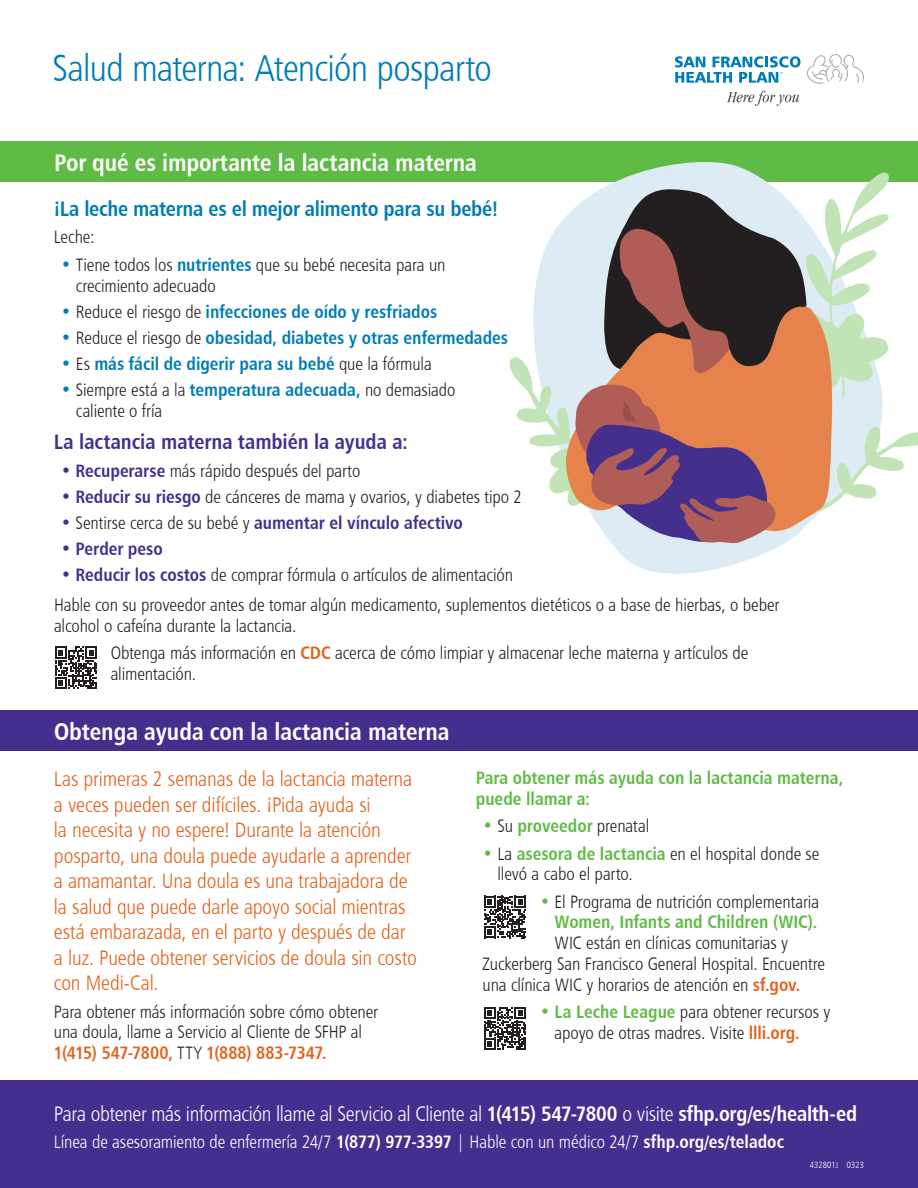
<style>
.page{position:relative;width:918px;height:1188px;background:#fff}
.page>*{position:absolute;margin:0;border:0;box-sizing:border-box;transform-origin:0 0}
.t1{font:37.5px "Humanist 777 BT Light Condensed B";letter-spacing:-.02em;color:#007db5}
.Bar_head_16pt{font:24px "Humanist 777 BT Bold Condensed B";color:#fff}
.t2{font:21px/25.5px "Humanist 777 BT Light Condensed B";letter-spacing:-.005em;color:#e1631e}
.t3{font:21px "Humanist 777 BT Light Condensed B";letter-spacing:-.015em;color:#fff}
.t4{font:21px "Humanist 777 BT Bold Condensed B";letter-spacing:-.01em;color:#007db5}
.t5{font:21px "Humanist 777 BT Bold Condensed B";color:#442f8f}
.bullet{font:18px/20.7px "Humanist 777 BT Light Condensed B";letter-spacing:-.005em;color:#231f20}
.bullet-2{font:18px "Humanist 777 BT Bold Condensed B";color:#007db5}
.t6{font:18px "Humanist 777 BT Light Condensed B";letter-spacing:-.005em;color:#fff}
.bullet-3{font:18px/20.7px "Humanist 777 BT Bold Condensed B";color:#60bb46}
.bullet-4{font:18px "Humanist 777 BT Bold Condensed B";color:#442f8f}
.t7{font:9px "Humanist 777 BT Light Condensed B";color:#fff}
.s1{font-family:"Humanist 777 BT Bold Condensed B";color:#007db5}
.s2{font-family:"Humanist 777 BT Light Condensed B";color:#231f20}
.s3{font-family:"Humanist 777 BT Bold Condensed B";color:#442f8f}
.s4{font-family:"Humanist 777 BT Bold Condensed B";color:#e1631e}
.s5{font-family:"Humanist 777 BT Bold Condensed B";color:#60bb46}
.s6{font-family:"Humanist 777 BT Bold Condensed B"}
</style>
<div class="page">
<div style="left:0;top:1080px;width:918px;height:108px;background:#442f8f"></div>
<svg style="left:675px;top:56px;width:125px;height:27px"></svg>
<svg style="left:727px;top:91px;width:72px;height:15px"></svg>
<svg style="left:807px;top:54px;width:57px;height:30px"></svg>
<div style="left:0;top:142px;width:918px;height:40px;background:#60bb46"></div>
<svg style="left:55px;top:647px;width:42px;height:42px"></svg>
<div style="left:0;top:711px;width:918px;height:40px;background:#442f8f"></div>
<svg style="left:484px;top:896px;width:42px;height:42px"></svg>
<svg style="left:484px;top:1007px;width:42px;height:43px"></svg>
<svg style="left:613px;top:162px;width:168px;height:412px;fill:#ddebf4"></svg>
<svg style="left:509px;top:172px;width:409px;height:373px"></svg>
<p class="t1" style="left:52px;top:45px;width:441px">Salud materna: Atención posparto</p>
<p class="Bar_head_16pt" style="left:54px;top:148px;width:425px">Por qué es importante la lactancia materna</p>
<p class="t4" style="left:54px;top:195px;width:446px">¡La leche materna es el mejor alimento para su bebé!</p>
<p class="bullet" style="left:54px;top:227px;width:42px">Leche:</p>
<p class="bullet" style="left:76px;top:254px;width:371px;text-indent:-15px"><span class="s1">•</span> Tiene todos los <span class="s1">nutrientes</span> que su bebé necesita para un crecimiento adecuado</p>
<p class="bullet-2" style="left:61px;top:300px;width:378px">• <span class="s2">Reduce el riesgo de</span> infecciones de oído y resfriados</p>
<p class="bullet-2" style="left:61px;top:326px;width:449px">• <span class="s2">Reduce el riesgo de</span> obesidad, diabetes y otras enfermedades</p>
<p class="bullet-2" style="left:61px;top:352px;width:373px">• <span class="s2">Es</span> más fácil de digerir para su bebé <span class="s2">que la fórmula</span></p>
<p class="bullet" style="left:76px;top:379px;width:381px;text-indent:-15px"><span class="s1">•</span> Siempre está a la <span class="s1">temperatura adecuada,</span> no demasiado caliente o fría</p>
<p class="t5" style="left:54px;top:429px;width:356px">La lactancia materna también la ayuda a:</p>
<p class="bullet" style="left:61px;top:460px;width:301px"><span class="s3">• Recuperarse</span> más rápido después del parto</p>
<p class="bullet" style="left:61px;top:486px;width:463px"><span class="s3">• Reducir su riesgo</span> de cánceres de mama y ovarios, y diabetes tipo 2</p>
<p class="bullet-4" style="left:61px;top:511px;width:404px">• <span class="s2">Sentirse cerca de su bebé y</span> aumentar el vínculo afectivo</p>
<p class="bullet-4" style="left:61px;top:537px;width:104px">• Perder peso</p>
<p class="bullet" style="left:61px;top:564px;width:454px"><span class="s3">• Reducir los costos</span> de comprar fórmula o artículos de alimentación</p>
<p class="bullet" style="left:54px;top:594px;width:727px">Hable con su proveedor antes de tomar algún medicamento, suplementos dietéticos o a base de hierbas, o beber alcohol o cafeína durante la lactancia.</p>
<p class="bullet" style="left:111px;top:643px;width:639px">Obtenga más información en <span class="s4">CDC</span> acerca de cómo limpiar y almacenar leche materna y artículos de alimentación.</p>
<p class="Bar_head_16pt" style="left:54px;top:717px;width:397px">Obtenga ayuda con la lactancia materna</p>
<p class="t2" style="left:54px;top:766px;width:364px">Las primeras 2 semanas de la lactancia materna a veces pueden ser difíciles. ¡Pida ayuda si<br>la necesita y no espere! Durante la atención posparto, una doula puede ayudarle a aprender a amamantar. Una doula es una trabajadora de la salud que puede darle apoyo social mientras está embarazada, en el parto y después de dar a luz. Puede obtener servicios de doula sin costo con Medi-Cal.</p>
<p class="bullet" style="left:54px;top:1001px;width:326px">Para obtener más información sobre cómo obtener una doula, llame a Servicio al Cliente de SFHP al<br><span class="s4">1(415) 547-7800,</span> TTY <span class="s4">1(888) 883-7347.</span></p>
<p class="bullet-3" style="left:476px;top:767px;width:369px">Para obtener más ayuda con la lactancia materna, puede llamar a:</p>
<p class="bullet-3" style="left:483px;top:815px;width:168px">• <span class="s2">Su</span> proveedor <span class="s2">prenatal</span></p>
<p class="bullet" style="left:497px;top:843px;width:324px;text-indent:-15px"><span class="s5">•</span> La <span class="s5">asesora de lactancia</span> en el hospital donde se llevó a cabo el parto.</p>
<p class="bullet" style="left:555px;top:891px;width:266px;text-align:justify;text-indent:-15px"><span class="s5">•</span> El Programa de nutrición complementaria <span class="s5">Women, Infants and Children (WIC).<br></span>WIC están en clínicas comunitarias y</p>
<p class="bullet" style="left:483px;top:953px;width:344px">Zuckerberg San Francisco General Hospital. Encuentre una clínica WIC y horarios de atención en <span class="s4">sf.gov.</span></p>
<p class="bullet" style="left:555px;top:1001px;width:277px;text-indent:-15px"><span class="s5">• La Leche League</span> para obtener recursos y apoyo de otras madres. Visite <span class="s4">llli.org.</span></p>
<p class="t3" style="left:54px;top:1100px;width:805px">Para obtener más información llame al Servicio al Cliente al <span class="s6">1(415) 547-7800</span> o visite <span class="s6">sfhp.org/es/health-ed</span></p>
<p class="t6" style="left:54px;top:1130px;width:732px">Línea de asesoramiento de enfermería 24/7 <span class="s6">1(877) 977-3397</span> | Hable con un médico 24/7 <span class="s6">sfhp.org/es/teladoc</span></p>
<p class="t7" style="left:810px;top:1159px;width:56px">432801J 0323</p>
</div>
